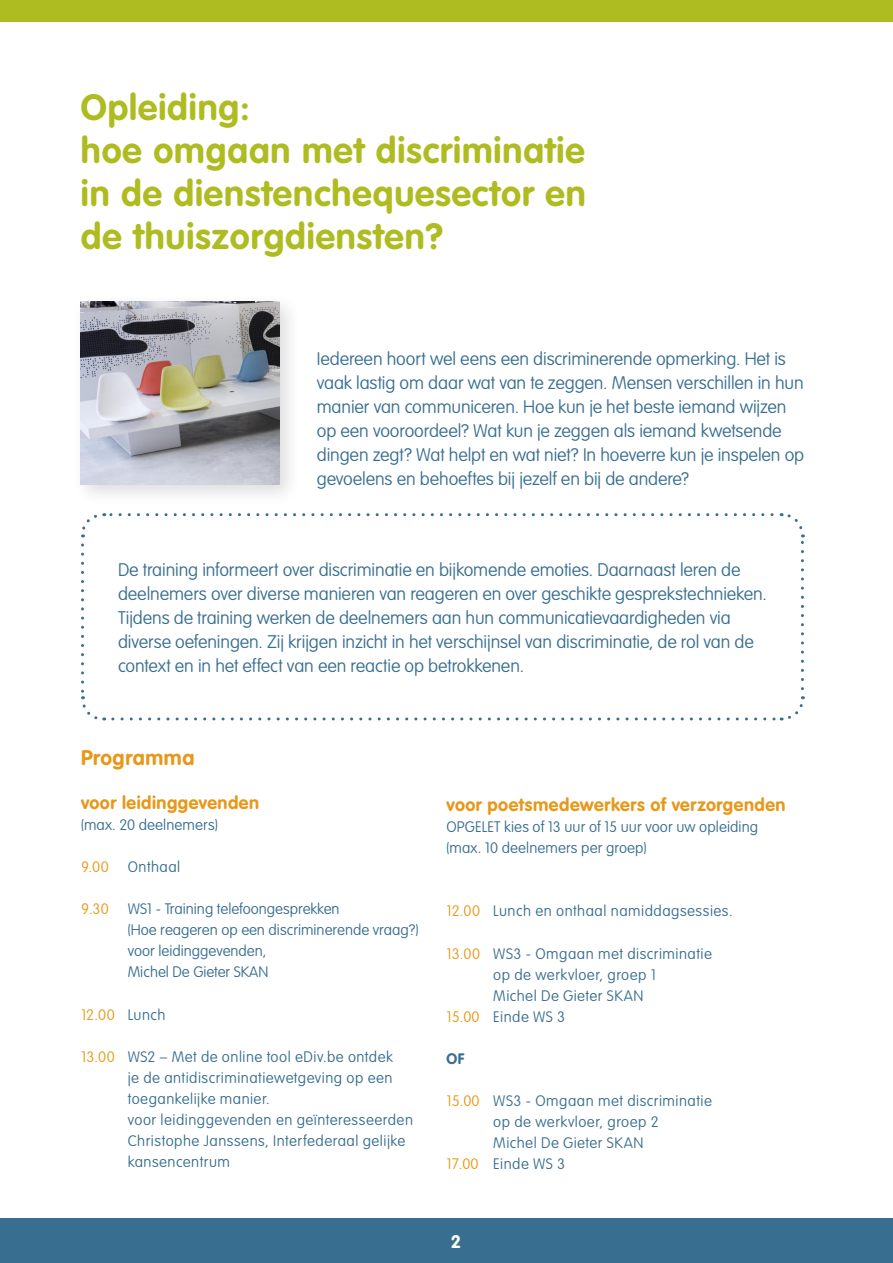
<style>
.page{position:relative;width:893px;height:1263px;background:#fff}
.page>*{position:absolute;margin:0;border:0;box-sizing:border-box;transform-origin:0 0}
.Address{font:700 36px/43.2px "VAG Rounded Std";letter-spacing:.025em;color:#aebc21}
.t1{font:700 21px "VAG Rounded Std";letter-spacing:.025em;color:#e89818}
.bodyuitleg_bij_works{font:100 18px/24px "VAG Rounded Std";letter-spacing:-.005em;color:#386e8f}
.t2{font:700 18px "VAG Rounded Std";letter-spacing:.025em;color:#e89818}
.t3{font:700 18px "VAG Rounded Std";color:#fff}
.Address-2{font:100 15px/21px "VAG Rounded Std";letter-spacing:.03em;color:#386e8f}
.Address-3{font:100 15px/21px "VAG Rounded Std";color:#386e8f}
.Address-4{font:100 15px/21px "VAG Rounded Std";letter-spacing:.01em;color:#386e8f}
.Address-5{font:100 15px "VAG Rounded Std";letter-spacing:.005em;color:#386e8f}
.Address-6{font:100 15px "VAG Rounded Std";letter-spacing:.025em;color:#e89818}
.t4{font:700 15px "VAG Rounded Std";color:#386e8f}
.s1{color:#386e8f}
.s2{color:#e89818}
</style>
<div class="page">
<div style="left:0;top:1218px;width:893px;height:45px;background:#386e8f"></div>
<div style="left:0;top:0;width:893px;height:22px;background:#aebc21"></div>
<div style="left:73px;top:293px;width:228px;height:213px;background:#231f20;opacity:.15"></div>
<img style="left:81px;top:301px;width:198px;height:184px">
<svg style="left:81px;top:545px;width:24px;height:176px"></svg>
<svg style="left:113px;top:696px;width:692px;height:25px"></svg>
<svg style="left:781px;top:513px;width:24px;height:176px"></svg>
<svg style="left:81px;top:513px;width:691px;height:24px"></svg>
<p class="Address" style="left:81px;top:87px;width:506px">Opleiding:<br>hoe omgaan met discriminatie in de dienstenchequesector en de thuiszorgdiensten?</p>
<p class="bodyuitleg_bij_works" style="left:317px;top:347px;width:489px">Iedereen hoort wel eens een discriminerende opmerking. Het is vaak lastig om daar wat van te zeggen. Mensen verschillen in hun manier van communiceren. Hoe kun je het beste iemand wijzen op een vooroordeel? Wat kun je zeggen als iemand kwetsende dingen zegt? Wat helpt en wat niet? In hoeverre kun je inspelen op gevoelens en behoeftes bij jezelf en bij de andere?</p>
<p class="bodyuitleg_bij_works" style="left:118px;top:558px;width:650px">De training informeert over discriminatie en bijkomende emoties. Daarnaast leren de deelnemers over diverse manieren van reageren en over geschikte gesprekstechnieken.<br>Tijdens de training werken de deelnemers aan hun communicatievaardigheden via diverse oefeningen. Zij krijgen inzicht in het verschijnsel van discriminatie, de rol van de context en in het effect van een reactie op betrokkenen.</p>
<p class="t1" style="left:81px;top:746px;width:115px">Programma</p>
<p class="t2" style="left:81px;top:792px;width:180px">voor leidinggevenden</p>
<p class="Address-5" style="left:81px;top:816px;width:138px">(max. 20 deelnemers)</p>
<p class="Address-6" style="left:81px;top:858px;width:29px">9.00</p>
<p class="Address-2" style="left:128px;top:857px;width:54px">Onthaal</p>
<p class="Address-6" style="left:81px;top:900px;width:29px">9.30</p>
<p class="Address-3" style="left:128px;top:899px;width:292px">WS1 - Training telefoongesprekken<br>(Hoe reageren op een discriminerende vraag?) voor leidinggevenden,<br>Michel De Gieter SKAN</p>
<p class="Address-6" style="left:81px;top:1006px;width:86px">12.00 <span class="s1">Lunch</span></p>
<p class="Address-2" style="left:128px;top:1046px;width:287px;text-indent:-47px"><span class="s2">13.00</span> WS2 – Met de online tool eDiv.be ontdek<br>je de antidiscriminatiewetgeving op een toegankelijke manier.<br>voor leidinggevenden en geïnteresseerden Christophe Janssens, Interfederaal gelijke kansencentrum</p>
<p class="t2" style="left:446px;top:794px;width:341px">voor poetsmedewerkers of verzorgenden</p>
<p class="Address-4" style="left:446px;top:817px;width:313px">OPGELET kies of 13 uur of 15 uur voor uw opleiding (max. 10 deelnemers per groep)</p>
<p class="Address-2" style="left:446px;top:901px;width:288px"><span class="s2">12.00</span> Lunch en onthaal namiddagsessies.</p>
<p class="Address-2" style="left:493px;top:943px;width:220px;text-indent:-47px"><span class="s2">13.00</span> WS3 - Omgaan met discriminatie op de werkvloer, groep 1<br>Michel De Gieter SKAN</p>
<p class="Address-2" style="left:446px;top:1006px;width:120px"><span class="s2">15.00</span> Einde WS 3</p>
<p class="t4" style="left:446px;top:1049px;width:20px">OF</p>
<p class="Address-2" style="left:493px;top:1090px;width:220px;text-indent:-47px"><span class="s2">15.00</span> WS3 - Omgaan met discriminatie op de werkvloer, groep 2<br>Michel De Gieter SKAN</p>
<p class="Address-2" style="left:446px;top:1153px;width:120px"><span class="s2">17.00</span> Einde WS 3</p>
<p class="t3" style="left:451px;top:1230px;width:12px">2</p>
</div>
